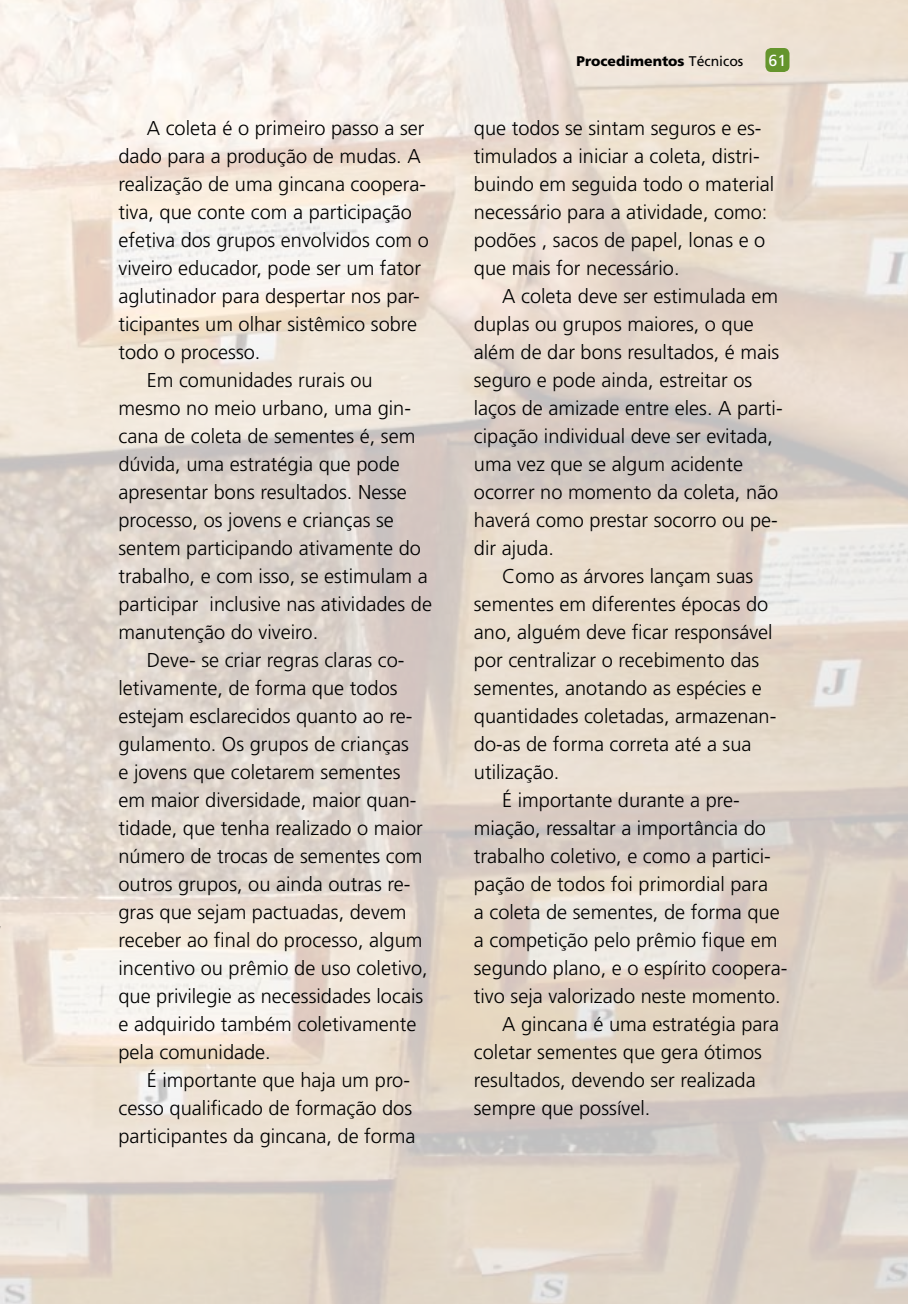
<style>
.page{position:relative;width:908px;height:1304px;background:#fff}
.page>*{position:absolute;margin:0;border:0;box-sizing:border-box;transform-origin:0 0}
.t1{font:300 20px/28px "Frutiger";color:#000}
.t2{font:16px "Frutiger";color:#fff}
.t3{font:900 14px "Frutiger";color:#000}
.s1{font-weight:400}
</style>
<div class="page">
<img style="left:0;top:0;width:907px;height:1304px">
<div style="left:765px;top:48px;width:24px;height:24px;background:#65952d;border-radius:6px"></div>
<svg style="left:0;top:886px;width:1px;height:385px"></svg>
<p class="t1" style="left:147px;top:114px;width:279px">A coleta é o primeiro passo a ser</p>
<p class="t1" style="left:118px;top:142px;width:303px">dado para a produção de mudas. A</p>
<p class="t1" style="left:118px;top:170px;width:309px">realização de uma gincana coopera-</p>
<p class="t1" style="left:118px;top:198px;width:295px">tiva, que conte com a participação</p>
<p class="t1" style="left:118px;top:226px;width:312px">efetiva dos grupos envolvidos com o</p>
<p class="t1" style="left:118px;top:254px;width:304px">viveiro educador, pode ser um fator</p>
<p class="t1" style="left:118px;top:282px;width:303px">aglutinador para despertar nos par-</p>
<p class="t1" style="left:118px;top:310px;width:300px">ticipantes um olhar sistêmico sobre</p>
<p class="t1" style="left:118px;top:338px;width:143px">todo o processo.</p>
<p class="t1" style="left:147px;top:366px;width:227px">Em comunidades rurais ou</p>
<p class="t1" style="left:118px;top:394px;width:294px">mesmo no meio urbano, uma gin-</p>
<p class="t1" style="left:118px;top:422px;width:298px">cana de coleta de sementes é, sem</p>
<p class="t1" style="left:118px;top:450px;width:283px">dúvida, uma estratégia que pode</p>
<p class="t1" style="left:118px;top:478px;width:290px">apresentar bons resultados. Nesse</p>
<p class="t1" style="left:118px;top:506px;width:277px">processo, os jovens e crianças se</p>
<p class="t1" style="left:118px;top:534px;width:304px">sentem participando ativamente do</p>
<p class="t1" style="left:118px;top:562px;width:310px">trabalho, e com isso, se estimulam a</p>
<p class="t1" style="left:118px;top:590px;width:315px">participar inclusive nas atividades de</p>
<p class="t1" style="left:118px;top:618px;width:201px">manutenção do viveiro.</p>
<p class="t1" style="left:147px;top:646px;width:259px">Deve- se criar regras claras co-</p>
<p class="t1" style="left:118px;top:674px;width:280px">letivamente, de forma que todos</p>
<p class="t1" style="left:118px;top:702px;width:295px">estejam esclarecidos quanto ao re-</p>
<p class="t1" style="left:118px;top:730px;width:292px">gulamento. Os grupos de crianças</p>
<p class="t1" style="left:118px;top:758px;width:283px">e jovens que coletarem sementes</p>
<p class="t1" style="left:118px;top:786px;width:299px">em maior diversidade, maior quan-</p>
<p class="t1" style="left:118px;top:814px;width:306px">tidade, que tenha realizado o maior</p>
<p class="t1" style="left:118px;top:842px;width:305px">número de trocas de sementes com</p>
<p class="t1" style="left:118px;top:870px;width:293px">outros grupos, ou ainda outras re-</p>
<p class="t1" style="left:118px;top:898px;width:289px">gras que sejam pactuadas, devem</p>
<p class="t1" style="left:118px;top:926px;width:305px">receber ao final do processo, algum</p>
<p class="t1" style="left:118px;top:954px;width:310px">incentivo ou prêmio de uso coletivo,</p>
<p class="t1" style="left:118px;top:982px;width:306px">que privilegie as necessidades locais</p>
<p class="t1" style="left:118px;top:1010px;width:299px">e adquirido também coletivamente</p>
<p class="t1" style="left:118px;top:1038px;width:154px">pela comunidade.</p>
<p class="t1" style="left:147px;top:1066px;width:265px">É importante que haja um pro-</p>
<p class="t1" style="left:118px;top:1094px;width:295px">cesso qualificado de formação dos</p>
<p class="t1" style="left:118px;top:1122px;width:298px">participantes da gincana, de forma</p>
<p class="t3" style="left:576px;top:52px;width:168px">Procedimentos <span class="s1">Técnicos</span></p>
<p class="t2" style="left:768px;top:51px;width:19px">61</p>
<p class="t1" style="left:473px;top:114px;width:302px">que todos se sintam seguros e es&shy;timulados a iniciar a coleta, distri&shy;buindo em seguida todo o material necessário para a atividade, como: podões , sacos de papel, lonas e o que mais for necessário.</p>
<p class="t1" style="left:473px;top:282px;width:310px;text-indent:28px">A coleta deve ser estimulada em duplas ou grupos maiores, o que além de dar bons resultados, é mais seguro e pode ainda, estreitar os laços de amizade entre eles. A parti&shy;cipação individual deve ser evitada, uma vez que se algum acidente ocorrer no momento da coleta, não haverá como prestar socorro ou pe&shy;dir ajuda.</p>
<p class="t1" style="left:502px;top:562px;width:252px">Como as árvores lançam suas</p>
<p class="t1" style="left:473px;top:590px;width:296px">sementes em diferentes épocas do</p>
<p class="t1" style="left:473px;top:618px;width:300px">ano, alguém deve ficar responsável</p>
<p class="t1" style="left:473px;top:646px;width:287px">por centralizar o recebimento das</p>
<p class="t1" style="left:473px;top:674px;width:289px">sementes, anotando as espécies e</p>
<p class="t1" style="left:473px;top:702px;width:304px">quantidades coletadas, armazenan-</p>
<p class="t1" style="left:473px;top:730px;width:279px">do-as de forma correta até a sua</p>
<p class="t1" style="left:473px;top:758px;width:87px">utilização.</p>
<p class="t1" style="left:502px;top:786px;width:239px">É importante durante a pre-</p>
<p class="t1" style="left:473px;top:814px;width:293px">miação, ressaltar a importância do</p>
<p class="t1" style="left:473px;top:842px;width:298px">trabalho coletivo, e como a partici-</p>
<p class="t1" style="left:473px;top:870px;width:296px">pação de todos foi primordial para</p>
<p class="t1" style="left:473px;top:898px;width:307px">a coleta de sementes, de forma que</p>
<p class="t1" style="left:473px;top:926px;width:305px">a competição pelo prêmio fique em</p>
<p class="t1" style="left:473px;top:954px;width:315px">segundo plano, e o espírito coopera-</p>
<p class="t1" style="left:473px;top:982px;width:308px">tivo seja valorizado neste momento.</p>
<p class="t1" style="left:502px;top:1010px;width:278px">A gincana é uma estratégia para</p>
<p class="t1" style="left:473px;top:1038px;width:289px">coletar sementes que gera ótimos</p>
<p class="t1" style="left:473px;top:1066px;width:283px">resultados, devendo ser realizada</p>
<p class="t1" style="left:473px;top:1094px;width:178px">sempre que possível.</p>
</div>
